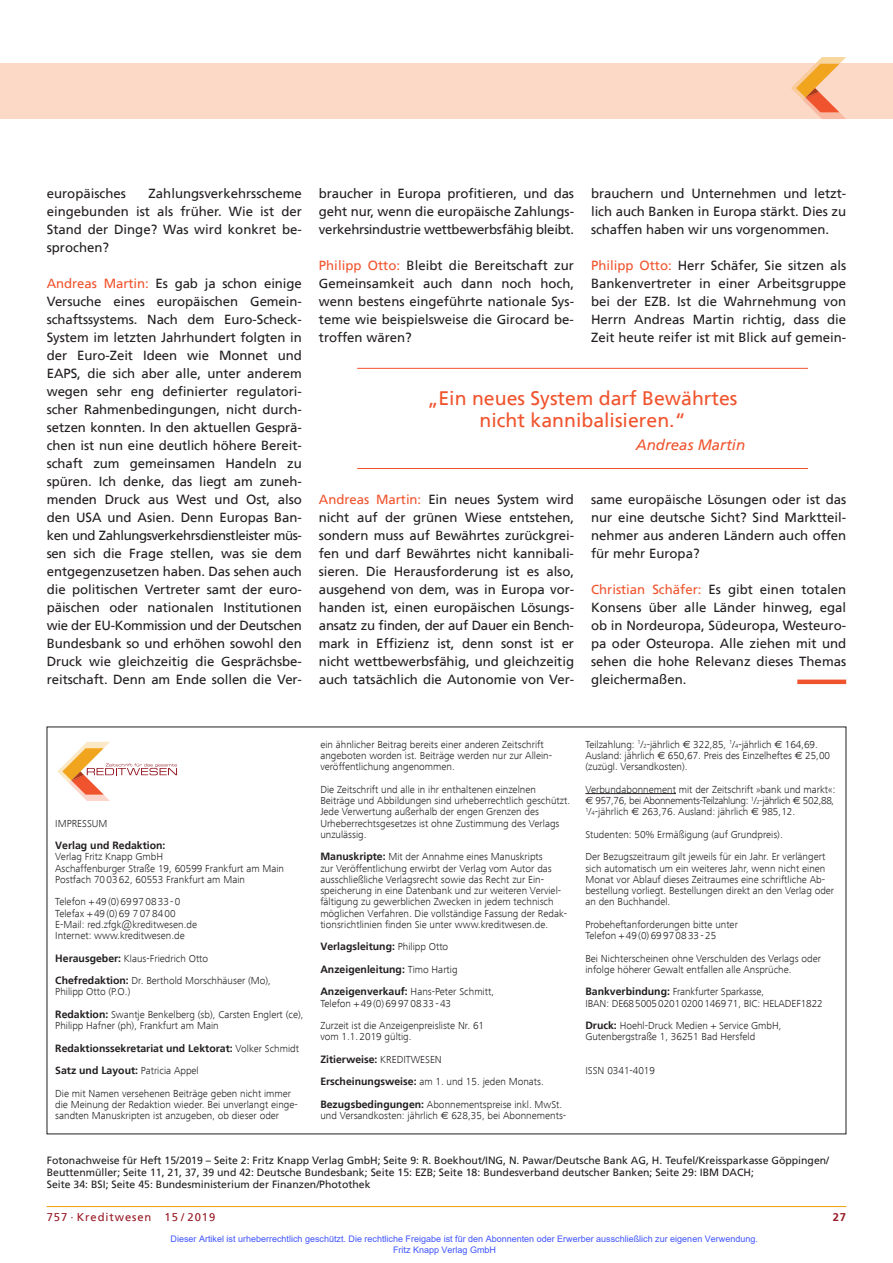
<style>
.page{position:relative;width:893px;height:1263px;background:#fff}
.page>*{position:absolute;margin:0;border:0;box-sizing:border-box;transform-origin:0 0}
.t1{font:19.5px/22.5px "Frutiger";color:#f0542e;text-align:center}
.t2{font:italic 15px "Frutiger";color:#f0542e}
.t3{font:13.2px/18px "Frutiger";color:#231f20;text-align:justify}
.t4{font:11.25px "Frutiger";letter-spacing:.08em;color:#981a26}
.t5{font:700 11.25px "Frutiger";color:#981a26}
.t6{font:300 10.5px/11.2px "Frutiger Next Com";color:#231f20}
.t7{font:10.5px/12px "Frutiger";color:#231f20}
.t8{font:700 10.5px/22.5px "Frutiger";color:#231f20}
.t9{font:9px/10.8px "Arial";color:#4054ff}
.s1{color:#f0542e}
.s2{font-family:"Frutiger";font-weight:700}
.s3{font-family:"Frutiger Next Com";font-weight:300}
.s4{font-family:"Euro Sans";font-weight:400}
.s5{font-size:6.15px}
</style>
<div class="page">
<hr style="left:47px;top:1206px;width:799px;height:1px;background:#f1a31e">
<div style="left:0;top:64px;width:893px;height:55px;background:#fcd9c7"></div>
<svg style="left:791px;top:57px;width:55px;height:62px"></svg>
<div style="left:797px;top:679px;width:49px;height:5px;background:#f0542e"></div>
<hr style="left:357px;top:368px;width:451px;height:1px;background:#f0542e">
<hr style="left:357px;top:468px;width:451px;height:1px;background:#f0542e">
<svg style="left:57px;top:742px;width:120px;height:59px"></svg>
<hr style="left:585px;top:793px;width:91px;height:1px;background:#231f20">
<p class="t3" style="left:47px;top:185px;width:257px;text-indent:102px">Zahlungsverkehrsscheme eingebunden ist als früher. Wie ist der Stand der Dinge? Was wird konkret be&shy;sprochen?</p>
<p class="t3" style="left:47px;top:275px;width:257px"><span class="s1">Andreas Martin:</span> Es gab ja schon einige Versuche eines europäischen Gemein&shy;schaftssystems. Nach dem Euro-Scheck-System im letzten Jahrhundert folgten in der Euro-Zeit Ideen wie Monnet und EAPS, die sich aber alle, unter anderem wegen sehr eng definierter regulatori&shy;scher Rahmenbedingungen, nicht durch&shy;setzen konnten. In den aktuellen Gesprä&shy;chen ist nun eine deutlich höhere Bereit&shy;schaft zum gemeinsamen Handeln zu spüren. Ich denke, das liegt am zuneh&shy;menden Druck aus West und Ost, also den USA und Asien. Denn Europas Ban&shy;ken und Zahlungsverkehrsdienstleister müs&shy;sen sich die Frage stellen, was sie dem entgegenzusetzen haben. Das sehen auch die politischen Vertreter samt der euro&shy;päischen oder nationalen Institutionen wie der EU-Kommission und der Deutschen Bundesbank so und erhöhen sowohl den Druck wie gleichzeitig die Gesprächsbe&shy;reitschaft. Denn am Ende sollen die Ver-</p>
<p class="t3" style="left:47px;top:185px;width:81px">europäisches</p>
<p class="t3" style="left:319px;top:185px;width:257px">braucher in Europa profitieren, und das geht nur, wenn die europäische Zahlungs&shy;verkehrsindustrie wettbewerbsfähig bleibt.</p>
<p class="t3" style="left:319px;top:257px;width:257px"><span class="s1">Philipp Otto:</span> Bleibt die Bereitschaft zur Gemeinsamkeit auch dann noch hoch, wenn bestens eingeführte nationale Sys&shy;teme wie beispielsweise die Girocard be&shy;troffen wären?</p>
<p class="t3" style="left:591px;top:185px;width:257px">brauchern und Unternehmen und letzt&shy;lich auch Banken in Europa stärkt. Dies zu schaffen haben wir uns vorgenommen.</p>
<p class="t3" style="left:591px;top:257px;width:257px"><span class="s1">Philipp Otto:</span> Herr Schäfer, Sie sitzen als Bankenvertreter in einer Arbeitsgruppe bei der EZB. Ist die Wahrnehmung von Herrn Andreas Martin richtig, dass die Zeit heute reifer ist mit Blick auf gemein-</p>
<h1 class="t1" style="left:428px;top:388px;width:311px">„Ein neues System darf Bewährtes nicht kannibalisieren.“</h1>
<h2 class="t2" style="left:636px;top:438px;width:111px">Andreas Martin</h2>
<p class="t3" style="left:319px;top:491px;width:257px"><span class="s1">Andreas Martin:</span> Ein neues System wird nicht auf der grünen Wiese entstehen, sondern muss auf Bewährtes zurückgrei&shy;fen und darf Bewährtes nicht kannibali&shy;sieren. Die Herausforderung ist es also, ausgehend von dem, was in Europa vor&shy;handen ist, einen europäischen Lösungs&shy;ansatz zu finden, der auf Dauer ein Bench&shy;mark in Effizienz ist, denn sonst ist er nicht wettbewerbsfähig, und gleichzeitig auch tatsächlich die Autonomie von Ver-</p>
<p class="t3" style="left:591px;top:491px;width:257px">same europäische Lösungen oder ist das nur eine deutsche Sicht? Sind Marktteil&shy;nehmer aus anderen Ländern auch offen für mehr Europa?</p>
<p class="t3" style="left:591px;top:581px;width:257px"><span class="s1">Christian Schäfer:</span> Es gibt einen totalen Konsens über alle Länder hinweg, egal ob in Nordeuropa, Südeuropa, Westeuro&shy;pa oder Osteuropa. Alle ziehen mit und sehen die hohe Relevanz dieses Themas gleichermaßen.</p>
<p class="t6" style="left:55px;top:817px;width:54px">IMPRESSUM</p>
<p class="t8" style="left:55px;top:835px;width:112px">Verlag und Redaktion:</p>
<p class="t6" style="left:55px;top:851px;width:230px">Verlag Fritz Knapp GmbH<br>Aschaffenburger Straße 19, 60599 Frankfurt am Main<br>Postfach 700362, 60553 Frankfurt am Main</p>
<p class="t6" style="left:55px;top:896px;width:143px">Telefon +49(0)69970833-0<br>Telefax +49(0)69 7078400<br>E-Mail: red.zfgk@kreditwesen.de<br>Internet: www.kreditwesen.de</p>
<p class="t6" style="left:55px;top:947px;width:217px;line-height:22.5px"><span class="s2">Herausgeber:</span> Klaus-Friedrich Otto<br><span class="s2">Chefredaktion:</span> Dr. Berthold Morschhäuser (Mo),</p>
<p class="t6" style="left:55px;top:980px;width:250px;line-height:22.5px">Philipp Otto (P.O.)<br><span class="s2">Redaktion:</span> Swantje Benkelberg (sb), Carsten Englert (ce),</p>
<p class="t6" style="left:55px;top:1020px;width:165px">Philipp Hafner (ph), Frankfurt am Main</p>
<p class="t8" style="left:55px;top:1037px;width:245px">Redaktionssekretariat und Lektorat: <span class="s3">Volker Schmidt<br></span>Satz und Layout: <span class="s3">Patricia Appel</span></p>
<p class="t6" style="left:55px;top:1087px;width:244px">Die mit Namen versehenen Beiträge geben nicht immer die Meinung der Redaktion wieder. Bei unverlangt einge&shy;sandten Manuskripten ist anzugeben, ob dieser oder</p>
<p class="t6" style="left:320px;top:739px;width:233px">ein ähnlicher Beitrag bereits einer anderen Zeitschrift angeboten worden ist. Beiträge werden nur zur Allein&shy;veröffentlichung angenommen.</p>
<p class="t6" style="left:320px;top:784px;width:251px">Die Zeitschrift und alle in ihr enthaltenen einzelnen Beiträge und Abbildungen sind urheberrechtlich geschützt.<br>Jede Verwertung außerhalb der engen Grenzen des Urheberrechtsgesetzes ist ohne Zustimmung des Verlags unzulässig.</p>
<p class="t6" style="left:320px;top:851px;width:247px"><span class="s2">Manuskripte:</span> Mit der Annahme eines Manuskripts<br>zur Veröffentlichung erwirbt der Verlag vom Autor das ausschließliche Verlagsrecht sowie das Recht zur Ein&shy;speicherung in eine Datenbank und zur weiteren Verviel&shy;fältigung zu gewerblichen Zwecken in jedem technisch möglichen Verfahren. Die vollständige Fassung der Redak&shy;tionsricht-linien finden Sie unter www.kreditwesen.de.</p>
<p class="t8" style="left:320px;top:936px;width:139px">Verlagsleitung: <span class="s3">Philipp Otto<br></span>Anzeigenleitung: <span class="s3">Timo Hartig</span></p>
<p class="t6" style="left:320px;top:986px;width:175px"><span class="s2">Anzeigenverkauf:</span> Hans-Peter Schmitt,<br>Telefon +49(0)69970833-43</p>
<p class="t6" style="left:320px;top:1020px;width:165px">Zurzeit ist die Anzeigenpreisliste Nr. 61 vom 1.1.2019 gültig.</p>
<p class="t8" style="left:320px;top:1048px;width:123px">Zitierweise: <span class="s3">KREDITWESEN</span></p>
<p class="t6" style="left:320px;top:1070px;width:243px;line-height:22.5px"><span class="s2">Erscheinungsweise:</span> am 1. und 15. jeden Monats.<br><span class="s2">Bezugsbedingungen:</span> Abonnementspreise inkl. MwSt.</p>
<p class="t6" style="left:320px;top:1110px;width:247px">und Versandkosten: jährlich <span class="s4">R</span> 628,35, bei Abonnements-</p>
<p class="t6" style="left:585px;top:739px;width:246px">Teilzahlung: <sup>1</sup>/<span class="s5">2</span>-jährlich <span class="s4">R</span> 322,85, <sup>1</sup>/<span class="s5">4</span>-jährlich <span class="s4">R</span> 164,69.<br>Ausland: jährlich <span class="s4">R</span> 650,67. Preis des Einzelheftes <span class="s4">R</span> 25,00 (zuzügl. Versandkosten).</p>
<p class="t6" style="left:585px;top:784px;width:252px;text-align:justify">Verbundabonnement mit der Zeitschrift »bank und markt«:<br><span class="s4">R</span> 957,76, bei Abonnements-Teilzahlung: <sup>1</sup>/<span class="s5">2</span>-jährlich <span class="s4">R</span> 502,88, <sup>1</sup>/<span class="s5">4</span>-jährlich <span class="s4">R</span> 263,76. Ausland: jährlich <span class="s4">R</span> 985,12.</p>
<p class="t6" style="left:585px;top:823px;width:241px;line-height:22.5px">Studenten: 50% Ermäßigung (auf Grundpreis).<br>Der Bezugszeitraum gilt jeweils für ein Jahr. Er verlängert</p>
<p class="t6" style="left:585px;top:862px;width:250px">sich automatisch um ein weiteres Jahr, wenn nicht einen Monat vor Ablauf dieses Zeitraumes eine schriftliche Ab&shy;bestellung vorliegt. Bestellungen direkt an den Verlag oder an den Buchhandel.</p>
<p class="t6" style="left:585px;top:919px;width:154px">Probeheftanforderungen bitte unter<br>Telefon +49(0)69970833-25</p>
<p class="t6" style="left:585px;top:952px;width:237px">Bei Nichterscheinen ohne Verschulden des Verlags oder infolge höherer Gewalt entfallen alle Ansprüche.</p>
<p class="t6" style="left:585px;top:986px;width:239px"><span class="s2">Bankverbindung:</span> Frankfurter Sparkasse,<br>IBAN: DE68500502010200146971, BIC: HELADEF1822</p>
<p class="t6" style="left:585px;top:1020px;width:198px"><span class="s2">Druck:</span> Hoehl-Druck Medien + Service GmbH,<br>Gutenbergstraße 1, 36251 Bad Hersfeld</p>
<p class="t6" style="left:585px;top:1065px;width:71px">ISSN 0341-4019</p>
<p class="t7" style="left:47px;top:1155px;width:784px">Fotonachweise für Heft 15/2019 – Seite 2: Fritz Knapp Verlag GmbH; Seite 9: R. Boekhout/ING, N. Pawar/Deutsche Bank AG, H. Teufel/Kreissparkasse Göppingen/<br>Beuttenmüller; Seite 11, 21, 37, 39 und 42: Deutsche Bundesbank; Seite 15: EZB; Seite 18: Bundesverband deutscher Banken; Seite 29: IBM DACH;<br>Seite 34: BSI; Seite 45: Bundesministerium der Finanzen/Photothek</p>
<p class="t4" style="left:47px;top:1211px;width:170px">757 · Kreditwesen 15 / 2019</p>
<p class="t5" style="left:833px;top:1211px;width:15px">27</p>
<p class="t9" style="left:393px;top:1233px;width:366px;text-indent:-223px">Dieser Artikel ist urheberrechtlich geschützt. Die rechtliche Freigabe ist für den Abonnenten oder Erwerber ausschließlich zur eigenen Verwendung.<br>Fritz Knapp Verlag GmbH</p>
</div>
